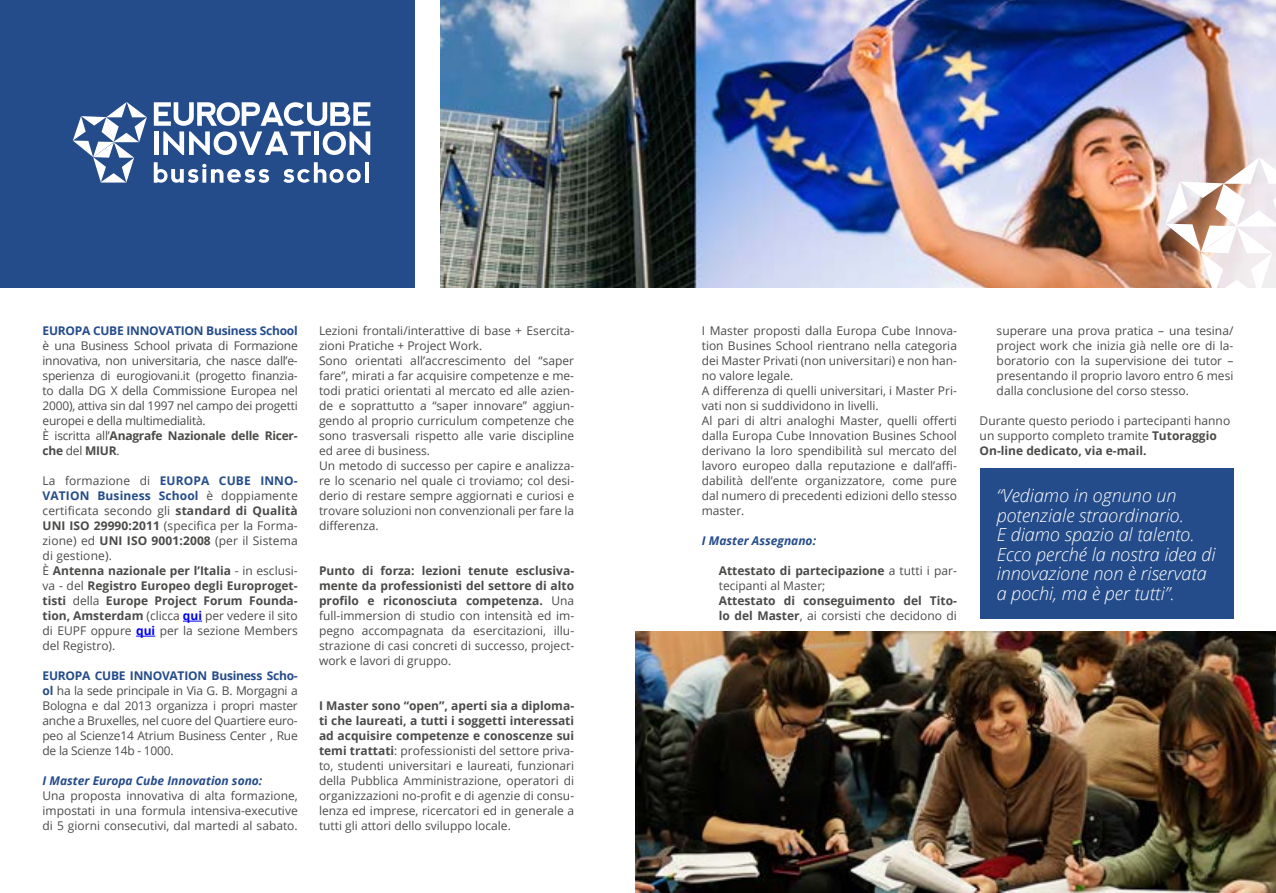
<style>
.page{position:relative;width:1276px;height:893px;background:#fff}
.page>*{position:absolute;margin:0;border:0;box-sizing:border-box;transform-origin:0 0}
.t1{font:italic 300 18px/19.5px "Open Sans";color:#fff}
.t2{font:12px/15px "Open Sans";color:#4a4a49}
.t3{font:12px/15px "Open Sans";letter-spacing:-.02em;color:#4a4a49}
.t4{font:700 12px/15px "Open Sans";color:#4a4a49}
.t5{font:italic 700 12px "Open Sans";color:#254c8a}
.t6{font:700 12px "Open Sans";letter-spacing:-.02em;color:#254c8a}
.s1{font-weight:700}
.s2{font-weight:700;color:#254c8a}
.s3{font-weight:700;color:#00f}
.s4{font-weight:400}
</style>
<div class="page">
<div style="left:0;top:0;width:415px;height:287px;background:#254c8a"></div>
<img style="left:440px;top:0;width:836px;height:287px">
<svg style="left:73px;top:102px;width:74px;height:81px"></svg>
<svg style="left:154px;top:162px;width:115px;height:21px"></svg>
<svg style="left:283px;top:162px;width:78px;height:21px"></svg>
<svg style="left:365px;top:162px;width:3px;height:21px"></svg>
<svg style="left:154px;top:102px;width:216px;height:53px"></svg>
<svg style="left:1165px;top:157px;width:111px;height:131px"></svg>
<img style="left:635px;top:632px;width:641px;height:261px">
<svg style="left:183px;top:621px;width:19px;height:1px"></svg>
<svg style="left:136px;top:636px;width:19px;height:1px"></svg>
<div style="left:979px;top:468px;width:254px;height:151px;background:#254c8a"></div>
<p class="t6" style="left:43px;top:322px;width:257px">EUROPA CUBE INNOVATION Business School</p>
<p class="t3" style="left:43px;top:338px;width:257px">è una Business School privata di Formazione innovativa, non universitaria, che nasce dall’e&shy;sperienza di eurogiovani.it (progetto finanzia&shy;to dalla DG X della Commissione Europea nel 2000), attiva sin dal 1997 nel campo dei progetti europei e della multimedialità.<br>È iscritta all’<span class="s1">Anagrafe Nazionale delle Ricer&shy;che</span> del <span class="s1">MIUR</span>.</p>
<p class="t2" style="left:43px;top:473px;width:257px">La formazione di <span class="s2">EUROPA CUBE INNO-VATION Business School</span> è doppiamente certificata secondo gli <span class="s1">standard di Qualità UNI ISO 29990:2011</span> (specifica per la Forma&shy;zione) ed <span class="s1">UNI ISO 9001:2008</span> (per il Sistema di gestione).<br>È <span class="s1">Antenna nazionale per l’Italia</span> - in esclusi&shy;va - del <span class="s1">Registro Europeo degli Europroget&shy;tisti</span> della <span class="s1">Europe Project Forum Founda&shy;tion, Amsterdam</span> (clicca <span class="s3">qui</span> per vedere il sito di EUPF oppure <span class="s3">qui</span> per la sezione Members del Registro).</p>
<p class="t2" style="left:43px;top:668px;width:257px;text-align:justify"><span class="s2">EUROPA CUBE INNOVATION Business Scho&shy;ol</span> ha la sede principale in Via G. B. Morgagni a Bologna e dal 2013 organizza i propri master anche a Bruxelles, nel cuore del Quartiere euro&shy;peo al Scienze14 Atrium Business Center , Rue de la Scienze 14b - 1000.</p>
<p class="t5" style="left:43px;top:772px;width:221px">I Master Europa Cube Innovation sono:</p>
<p class="t2" style="left:43px;top:788px;width:257px;text-align:justify">Una proposta innovativa di alta formazione, impostati in una formula intensiva-executive di 5 giorni consecutivi, dal martedi al sabato.</p>
<p class="t2" style="left:319px;top:323px;width:257px">Lezioni frontali/interattive di base + Esercita&shy;zioni Pratiche + Project Work.<br>Sono orientati all’accrescimento del “saper fare”, mirati a far acquisire competenze e me&shy;todi pratici orientati al mercato ed alle azien&shy;de e soprattutto a “saper innovare” aggiun&shy;gendo al proprio curriculum competenze che sono trasversali rispetto alle varie discipline ed aree di business.<br>Un metodo di successo per capire e analizza&shy;re lo scenario nel quale ci troviamo; col desi&shy;derio di restare sempre aggiornati e curiosi e trovare soluzioni non convenzionali per fare la differenza.</p>
<p class="t2" style="left:319px;top:563px;width:257px;text-align:justify"><span class="s1">Punto di forza: lezioni tenute esclusiva&shy;mente da professionisti del settore di alto profilo e riconosciuta competenza.</span> Una full-immersion di studio con intensità ed im&shy;pegno accompagnata da esercitazioni, illu&shy;strazione di casi concreti di successo, project&shy;work e lavori di gruppo.</p>
<p class="t2" style="left:319px;top:698px;width:257px;text-align:justify"><span class="s1">I Master sono “open”, aperti sia a diploma&shy;ti che laureati, a tutti i soggetti interessati ad acquisire competenze e conoscenze sui temi trattati</span>: professionisti del settore priva&shy;to, studenti universitari e laureati, funzionari della Pubblica Amministrazione, operatori di organizzazioni no-profit e di agenzie di consu&shy;lenza ed imprese, ricercatori ed in generale a tutti gli attori dello sviluppo locale.</p>
<p class="t2" style="left:702px;top:323px;width:257px">I Master proposti dalla Europa Cube Innova&shy;tion Busines School rientrano nella categoria dei Master Privati (non universitari) e non han&shy;no valore legale.<br>A differenza di quelli universitari, i Master Pri&shy;vati non si suddividono in livelli.<br>Al pari di altri analoghi Master, quelli offerti dalla Europa Cube Innovation Busines School derivano la loro spendibilità sul mercato del lavoro europeo dalla reputazione e dall’affi&shy;dabilità dell’ente organizzatore, come pure dal numero di precedenti edizioni dello stesso master.</p>
<p class="t5" style="left:702px;top:532px;width:116px">I Master Assegnano:</p>
<p class="t2" style="left:719px;top:563px;width:240px"><span class="s1">Attestato di partecipazione</span> a tutti i par&shy;tecipanti al Master;</p>
<p class="t4" style="left:719px;top:593px;width:240px">Attestato di conseguimento del Tito&shy;lo del Master<span class="s4">, ai corsisti che decidono di</span></p>
<p class="t2" style="left:996px;top:323px;width:238px;text-align:justify">superare una prova pratica – una tesina/ project work che inizia già nelle ore di la&shy;boratorio con la supervisione dei tutor – presentando il proprio lavoro entro 6 mesi dalla conclusione del corso stesso.</p>
<p class="t2" style="left:979px;top:413px;width:252px">Durante questo periodo i partecipanti hanno un supporto completo tramite <span class="s1">Tutoraggio<br>On-line dedicato, via e-mail.</span></p>
<h1 class="t1" style="left:996px;top:485px;width:220px">“Vediamo in ognuno un potenziale straordinario.<br>E diamo spazio al talento.<br>Ecco perché la nostra idea di innovazione non è riservata a pochi, ma è per tutti”.</h1>
</div>
